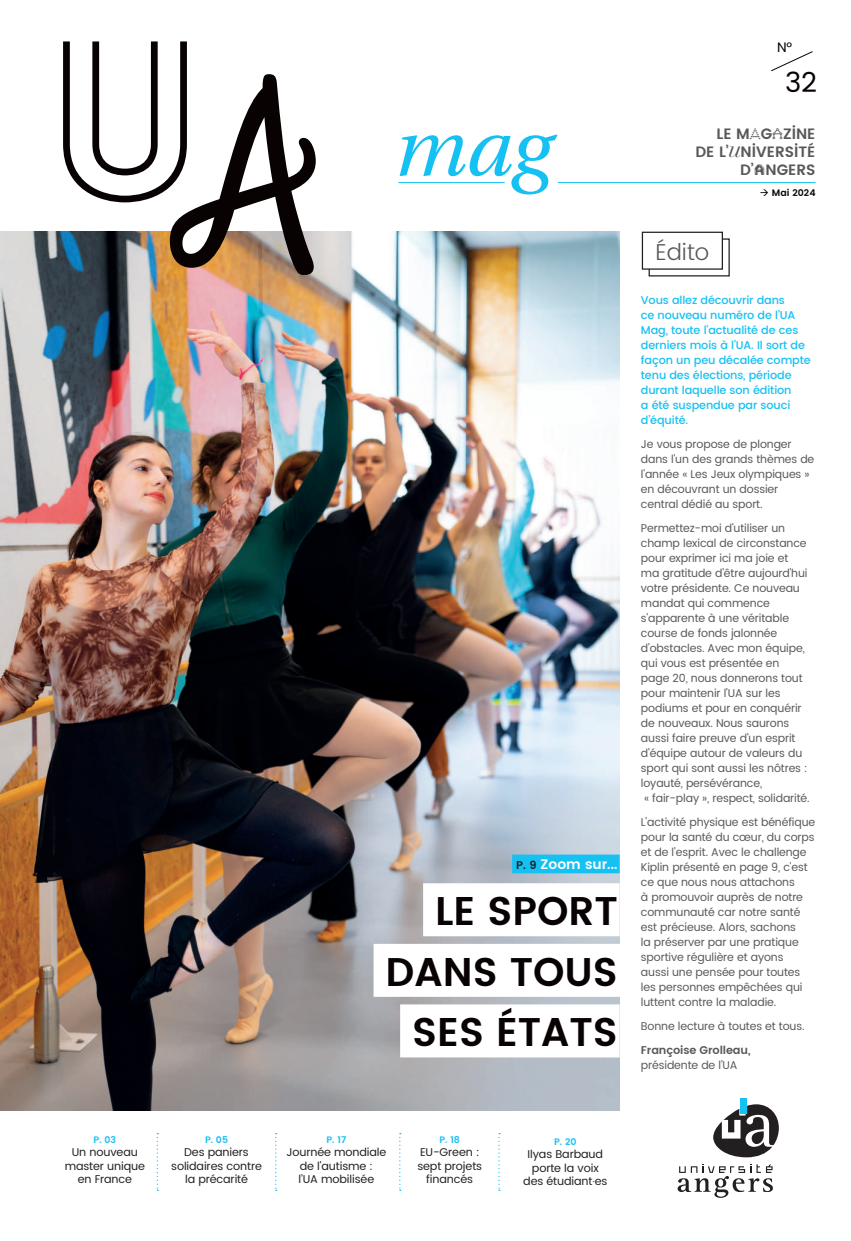
<style>
.page{position:relative;width:851px;height:1241px;background:#fff}
.page>*{position:absolute;margin:0;border:0;box-sizing:border-box;transform-origin:0 0}
.t1{font:600 225px "UA Poppins Titre";color:#080302}
.t2{font:italic 79.5px "UA Poppins Texte";color:#15c0f2}
.t3{font:600 40px/60.5px "UA Poppins Titre";color:#080302;text-align:right}
.t4{font:27.5px "UA Poppins Texte";color:#080302}
.t5{font:300 23px "UA Poppins Texte";color:#57585a}
.t6{font:600 15px/18px "UA Poppins Titre";color:#57585a;text-align:right}
.t7{font:600 13.75px "UA Poppins Texte";color:#fff}
.t8{font:13.75px "UA Poppins Texte";color:#080302}
.t9{font:11.25px/15px "UA Poppins Texte";letter-spacing:-.01em;color:#57585a}
.t10{font:500 11.25px/15px "UA Poppins Texte";letter-spacing:-.01em;color:#15c0f2}
.t11{font:11.25px/13.5px "UA Poppins Texte";letter-spacing:-.01em;color:#231f20;text-align:center}
.t12{font:600 11.25px "UA Poppins Texte";letter-spacing:-.01em;color:#57585a}
.t13{font:600 9.38px "UA Poppins Texte";color:#15c0f2}
.t14{font:600 9.38px "UA Poppins Texte";color:#080302}
.s1{font-size:11.25px;color:#231f20}
</style>
<div class="page">
<img style="left:0;top:231px;width:619px;height:878px">
<hr style="left:557px;top:182px;width:258px;height:1px;background:#15c0f2">
<hr style="left:398px;top:182px;width:106px;height:1px;background:#15c0f2">
<svg style="left:677px;top:1164px;width:95px;height:33px"></svg>
<svg style="left:713px;top:1104px;width:65px;height:53px"></svg>
<div style="left:740px;top:1098px;width:7px;height:15px;background:#15c0f2"></div>
<svg style="left:771px;top:51px;width:42px;height:21px"></svg>
<div style="left:648px;top:238px;width:81px;height:38px;border:1px solid #231f20"></div>
<div style="left:642px;top:232px;width:80px;height:37px;background:#fff"></div>
<div style="left:641px;top:231px;width:81px;height:39px;border:1px solid #231f20"></div>
<svg style="left:157px;top:1133px;width:1px;height:57px"></svg>
<svg style="left:275px;top:1133px;width:2px;height:57px"></svg>
<svg style="left:399px;top:1133px;width:2px;height:57px"></svg>
<svg style="left:498px;top:1133px;width:2px;height:57px"></svg>
<div style="left:512px;top:854px;width:107px;height:19px;background:#15c0f2"></div>
<svg style="left:167px;top:231px;width:54px;height:38px"></svg>
<div style="left:423px;top:883px;width:196px;height:53px;background:#fff"></div>
<div style="left:373px;top:943px;width:247px;height:53px;background:#fff"></div>
<div style="left:400px;top:1004px;width:219px;height:53px;background:#fff"></div>
<h1 class="t1" style="left:46px;top:-13px;width:272px">Ua</h1>
<h2 class="t2" style="left:392px;top:87px;width:158px">mag</h2>
<p class="t7" style="left:516px;top:853px;width:103px"><span class="s1">P. 9</span> Zoom sur...</p>
<h3 class="t3" style="left:385px;top:879px;width:234px">LE SPORT<br>DANS TOUS<br>SES ÉTATS</h3>
<p class="t8" style="left:776px;top:38px;width:17px">N°</p>
<h3 class="t4" style="left:784px;top:62px;width:34px">32</h3>
<h3 class="t6" style="left:695px;top:124px;width:121px">LE MAGAZINE<br>DE L’UNIVERSITÉ<br>D’ANGERS</h3>
<p class="t14" style="left:759px;top:185px;width:57px">→ Mai 2024</p>
<h3 class="t5" style="left:655px;top:235px;width:55px">Édito</h3>
<p class="t10" style="left:640px;top:293px;width:171px">Vous allez découvrir dans<br>ce nouveau numéro de l’UA<br>Mag, toute l’actualité de ces derniers mois à l’UA. Il sort de façon un peu décalée compte tenu des élections, période durant laquelle son édition<br>a été suspendue par souci d’équité.</p>
<p class="t9" style="left:640px;top:437px;width:175px">Je vous propose de plonger dans l'un des grands thèmes de l'année « Les Jeux olympiques » en découvrant un dossier central dédié au sport.</p>
<p class="t9" style="left:640px;top:521px;width:170px">Permettez-moi d'utiliser un champ lexical de circonstance pour exprimer ici ma joie et<br>ma gratitude d'être aujourd'hui votre présidente. Ce nouveau mandat qui commence s'apparente à une véritable course de fonds jalonnée d'obstacles. Avec mon équipe, qui vous est présentée en page 20, nous donnerons tout pour maintenir l'UA sur les podiums et pour en conquérir de nouveaux. Nous saurons aussi faire preuve d'un esprit d'équipe autour de valeurs du sport qui sont aussi les nôtres : loyauté, persévérance,<br>« fair-play », respect, solidarité.</p>
<p class="t9" style="left:640px;top:814px;width:176px">L'activité physique est bénéfique pour la santé du cœur, du corps et de l'esprit. Avec le challenge<br>Kiplin présenté en page 9, c'est ce que nous nous attachons<br>à promouvoir auprès de notre communauté car notre santé est précieuse. Alors, sachons<br>la préserver par une pratique sportive régulière et ayons<br>aussi une pensée pour toutes les personnes empêchées qui luttent contre la maladie.</p>
<p class="t9" style="left:640px;top:1018px;width:165px">Bonne lecture à toutes et tous.</p>
<p class="t12" style="left:640px;top:1041px;width:111px">Françoise Grolleau,</p>
<p class="t9" style="left:640px;top:1057px;width:98px">présidente de l’UA</p>
<p class="t13" style="left:94px;top:1132px;width:24px">P. 03</p>
<p class="t11" style="left:65px;top:1145px;width:82px">Un nouveau master unique en France</p>
<p class="t13" style="left:205px;top:1132px;width:24px">P. 05</p>
<p class="t11" style="left:171px;top:1145px;width:92px">Des paniers solidaires contre la précarité</p>
<p class="t13" style="left:326px;top:1132px;width:21px">P. 17</p>
<p class="t11" style="left:286px;top:1145px;width:102px">Journée mondiale de l'autisme :<br>l’UA mobilisée</p>
<p class="t13" style="left:439px;top:1132px;width:22px">P. 18</p>
<p class="t11" style="left:417px;top:1145px;width:66px">EU-Green : sept projets financés</p>
<p class="t13" style="left:554px;top:1134px;width:24px">P. 20</p>
<p class="t11" style="left:523px;top:1147px;width:86px">Ilyas Barbaud porte la voix des étudiant·es</p>
</div>
